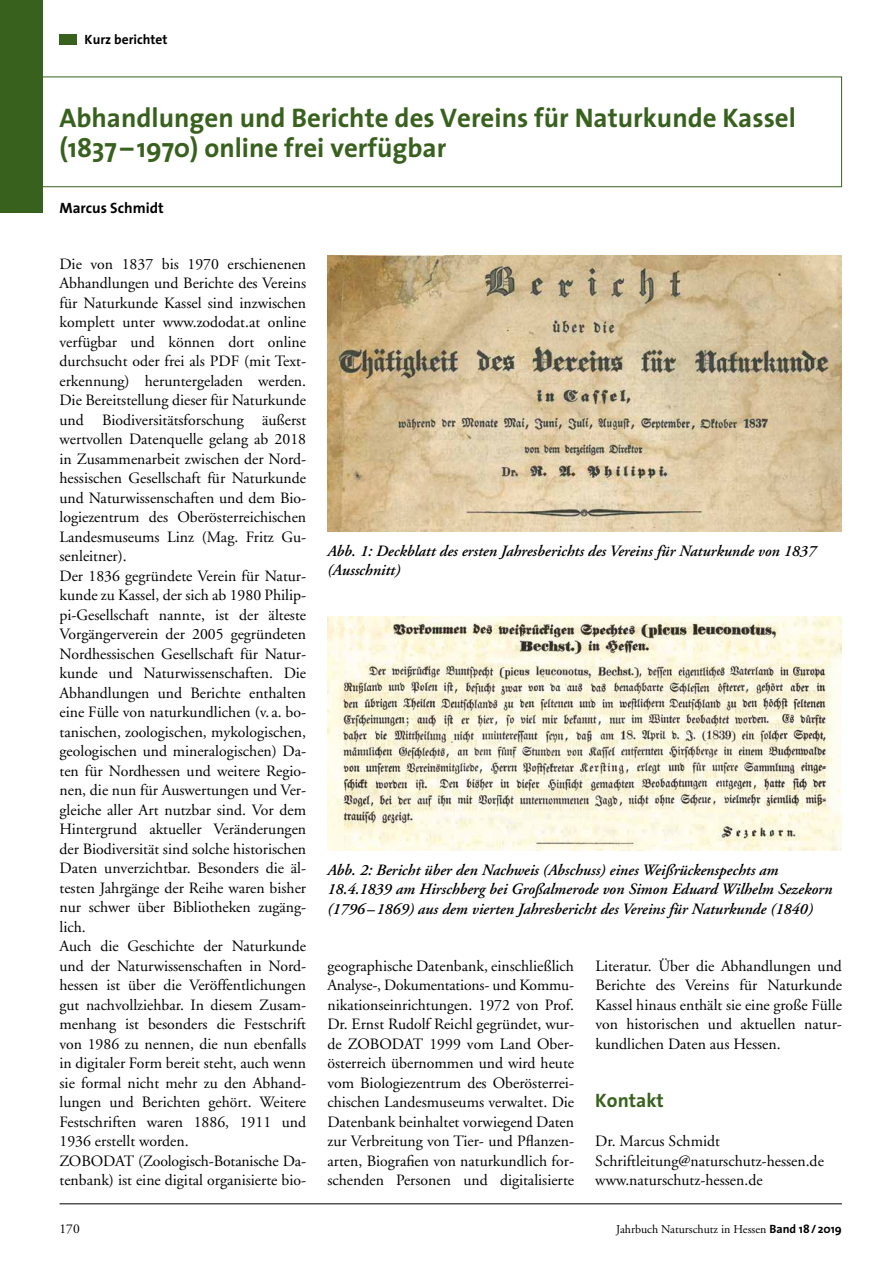
<style>
.page{position:relative;width:893px;height:1263px;background:#fff}
.page>*{position:absolute;margin:0;border:0;box-sizing:border-box;transform-origin:0 0}
.t1{font:700 27px/30px "The Sans";color:#38611e}
.t2{font:700 19.5px "The Sans";color:#38611e}
.t3{font:15.75px/19.5px "Adobe Garamond";color:#000}
.t4{font:italic 600 15.75px/19.5px "Adobe Garamond";color:#000}
.t5{font:700 15px "The Sans";color:#000}
.t6{font:700 13.5px "The Sans";color:#000}
.t7{font:13.5px "Adobe Garamond";color:#000}
.t8{font:12px "Adobe Garamond";color:#000}
.s1{font-family:"The Sans";font-weight:700}
</style>
<div class="page">
<hr style="left:60px;top:1203px;width:782px;height:1px;background:#000">
<div style="left:0;top:77px;width:842px;height:110px;border:1px solid #38611e"></div>
<div style="left:60px;top:34px;width:17px;height:10px;background:#38611e"></div>
<div style="left:0;top:0;width:43px;height:213px;background:#38611e"></div>
<img style="left:327px;top:255px;width:515px;height:276px">
<img style="left:327px;top:617px;width:515px;height:233px">
<p class="t6" style="left:85px;top:28px;width:84px">Kurz berichtet</p>
<h1 class="t1" style="left:60px;top:102px;width:738px">Abhandlungen und Berichte des Vereins für Naturkunde Kassel (1837 –1970) online frei verfügbar</h1>
<p class="t5" style="left:60px;top:195px;width:106px">Marcus Schmidt</p>
<p class="t3" style="left:60px;top:254px;width:248px">Die von 1837 bis 1970 erschienenen Abhandlungen und Berichte des Vereins für Naturkunde Kassel sind inzwischen komplett unter www.zododat.at online verfügbar und können dort online durchsucht oder frei als PDF (mit Text&shy;erkennung) heruntergeladen werden.<br>Die Bereitstellung dieser für Naturkunde und Biodiversitätsforschung äußerst wertvollen Datenquelle gelang ab 2018 in Zusammenarbeit zwischen der Nord&shy;hessischen Gesellschaft für Naturkunde und Naturwissenschaften und dem Bio&shy;logiezentrum des Oberösterreichischen Landesmuseums Linz (Mag. Fritz Gu&shy;senleitner).<br>Der 1836 gegründete Verein für Natur&shy;kunde zu Kassel, der sich ab 1980 Philip&shy;pi-Gesellschaft nannte, ist der älteste Vorgängerverein der 2005 gegründeten Nordhessischen Gesellschaft für Natur&shy;kunde und Naturwissenschaften. Die Abhandlungen und Berichte enthalten eine Fülle von naturkundlichen (v. a. bo&shy;tanischen, zoologischen, mykologischen, geologischen und mineralogischen) Da&shy;ten für Nordhessen und weitere Regio&shy;nen, die nun für Auswertungen und Ver&shy;gleiche aller Art nutzbar sind. Vor dem Hintergrund aktueller Veränderungen der Biodiversität sind solche historischen Daten unverzichtbar. Besonders die äl&shy;testen Jahrgänge der Reihe waren bisher nur schwer über Bibliotheken zugäng&shy;lich.<br>Auch die Geschichte der Naturkunde und der Naturwissenschaften in Nord&shy;hessen ist über die Veröffentlichungen gut nachvollziehbar. In diesem Zusam&shy;menhang ist besonders die Festschrift von 1986 zu nennen, die nun ebenfalls in digitaler Form bereit steht, auch wenn sie formal nicht mehr zu den Abhand&shy;lungen und Berichten gehört. Weitere Festschriften waren 1886, 1911 und 1936 erstellt worden.<br>ZOBODAT (Zoologisch-Botanische Da&shy;tenbank) ist eine digital organisierte bio-</p>
<p class="t4" style="left:327px;top:541px;width:490px">Abb. 1: Deckblatt des ersten Jahresberichts des Vereins für Naturkunde von 1837 (Ausschnitt)</p>
<p class="t4" style="left:327px;top:860px;width:507px">Abb. 2: Bericht über den Nachweis (Abschuss) eines Weißrückenspechts am<br>18.4.1839 am Hirschberg bei Großalmerode von Simon Eduard Wilhelm Sezekorn (1796–1869) aus dem vierten Jahresbericht des Vereins für Naturkunde (1840)</p>
<p class="t3" style="left:327px;top:956px;width:248px;text-align:justify">geographische Datenbank, einschließlich Analyse-, Dokumentations- und Kommu&shy;nikationseinrichtungen. 1972 von Prof.<br>Dr. Ernst Rudolf Reichl gegründet, wur&shy;de ZOBODAT 1999 vom Land Ober&shy;österreich übernommen und wird heute vom Biologiezentrum des Oberösterrei&shy;chischen Landesmuseums verwaltet. Die Datenbank beinhaltet vorwiegend Daten zur Verbreitung von Tier- und Pflanzen&shy;arten, Biografien von naturkundlich for&shy;schenden Personen und digitalisierte</p>
<p class="t3" style="left:595px;top:956px;width:248px;text-align:justify">Literatur. Über die Abhandlungen und Berichte des Vereins für Naturkunde Kassel hinaus enthält sie eine große Fülle von historischen und aktuellen natur&shy;kundlichen Daten aus Hessen.</p>
<p class="t2" style="left:595px;top:1084px;width:70px">Kontakt</p>
<p class="t3" style="left:595px;top:1132px;width:230px">Dr. Marcus Schmidt<br>Schriftleitung@naturschutz-hessen.de www.naturschutz-hessen.de</p>
<p class="t7" style="left:60px;top:1222px;width:22px">170</p>
<p class="t8" style="left:616px;top:1223px;width:227px">Jahrbuch Naturschutz in Hessen <span class="s1">Band 18/ 2019</span></p>
</div>
